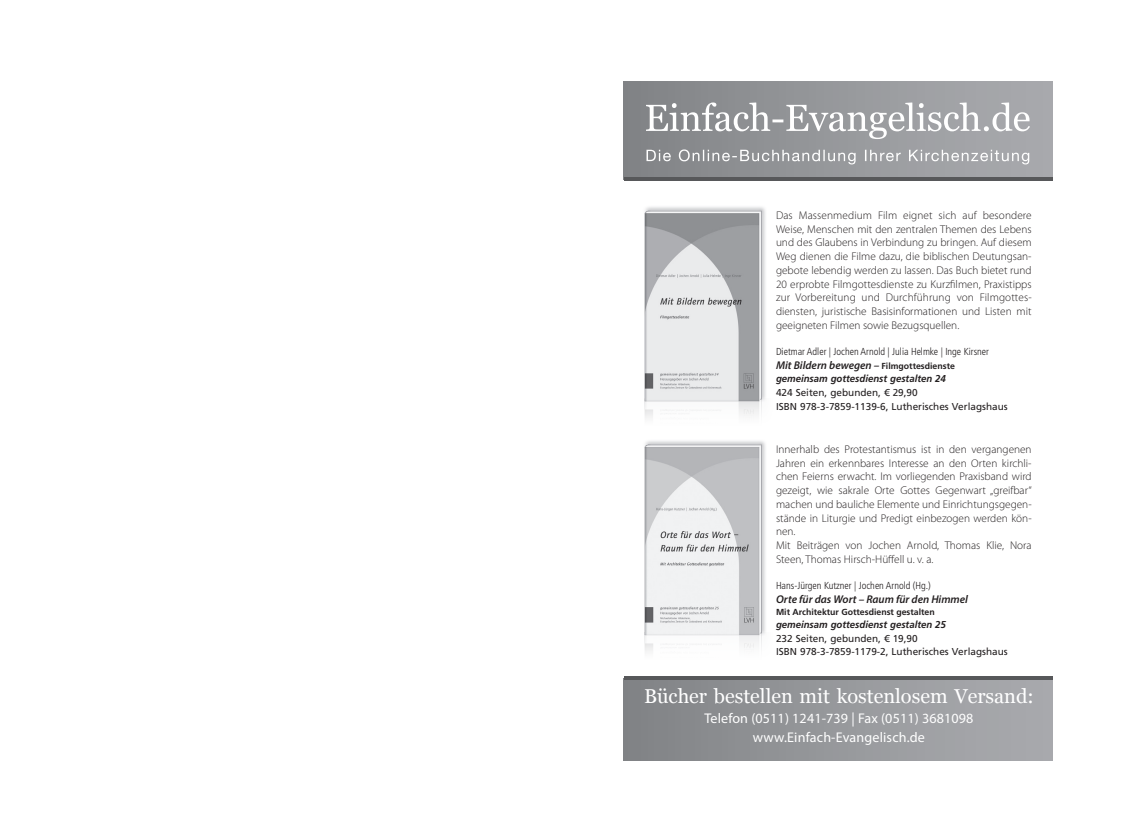
<style>
.page{position:relative;width:1141px;height:837px;background:#fff}
.page>*{position:absolute;margin:0;border:0;box-sizing:border-box;transform-origin:0 0}
.t1{font:20px "Georgia";color:#fff}
.t2{font:14.12px/18.8px "Myriad Pro";letter-spacing:.01em;color:#fff;text-align:center}
.t3{font:300 11.25px/13.8px "Myriad Pro";color:#231f20;text-align:justify}
.t4{font:italic 600 11.25px "Myriad Pro";color:#231f20}
.t5{font:300 condensed 10.12px "Frutiger LT Std";color:#231f20}
.t6{font:10px/14px "Frutiger LT Std";color:#231f20}
.t7{font:italic 700 10px/14.2px "Frutiger LT Std";color:#231f20;scale:.96 1}
.t8{font:700 8.75px "Frutiger LT Std";color:#231f20}
.s1{font-family:"Frutiger LT Std";font-weight:700;font-style:normal;font-size:8.75px}
.s2{font-weight:700;font-style:italic}
.s3{font-weight:400;font-style:normal}
</style>
<div class="page">
<svg style="left:624px;top:81px;width:428px;height:97px"></svg>
<svg style="left:646px;top:102px;width:384px;height:37px"></svg>
<svg style="left:646px;top:149px;width:383px;height:15px"></svg>
<hr style="left:624px;top:178px;width:428px;height:3px;background:#57585a">
<div style="left:624px;top:678px;width:428px;height:82px;background:linear-gradient(to right,#818486,#aaabaf)"></div>
<hr style="left:624px;top:676px;width:428px;height:3px;background:#57585a">
<svg style="left:645px;top:207px;width:121px;height:194px"></svg>
<svg style="left:645px;top:210px;width:117px;height:208px"></svg>
<hr style="left:645px;top:213px;width:1px;height:188px;background:#b2b3b7">
<div style="left:642px;top:439px;width:125px;height:196px;background:linear-gradient(to right,#ecedee,#ebeced)"></div>
<div style="left:643px;top:443px;width:120px;height:190px;background:#d6d6d8"></div>
<svg style="left:645px;top:444px;width:117px;height:208px"></svg>
<hr style="left:645px;top:446px;width:1px;height:189px;background:#b2b3b7">
<p class="t3" style="left:776px;top:208px;width:257px">Das Massenmedium Film eignet sich auf besondere Weise, Menschen mit den zentralen Themen des Lebens und des Glaubens in Verbindung zu bringen. Auf diesem Weg dienen die Filme dazu, die biblischen Deutungsan&shy;gebote lebendig werden zu lassen. Das Buch bietet rund 20 erprobte Filmgottesdienste zu Kurzfilmen, Praxistipps zur Vorbereitung und Durchführung von Filmgottes&shy;diensten, juristische Basisinformationen und Listen mit geeigneten Filmen sowie Bezugsquellen.</p>
<p class="t5" style="left:776px;top:346px;width:215px">Dietmar Adler | Jochen Arnold | Julia Helmke | Inge Kirsner</p>
<p class="t4" style="left:776px;top:358px;width:180px">Mit Bildern bewegen – <span class="s1">Filmgottesdienste</span></p>
<p class="t6" style="left:776px;top:371px;width:233px"><span class="s2">gemeinsam gottesdienst gestalten 24<br></span>424 Seiten, gebunden, € 29,90<br>ISBN 978-3-7859-1139-6, Lutherisches Verlagshaus</p>
<p class="t3" style="left:776px;top:442px;width:257px;text-align:left">Innerhalb des Protestantismus ist in den vergangenen Jahren ein erkennbares Interesse an den Orten kirchli&shy;chen Feierns erwacht. Im vorliegenden Praxisband wird gezeigt, wie sakrale Orte Gottes Gegenwart „greifbar“ machen und bauliche Elemente und Einrichtungsgegen&shy;stände in Liturgie und Predigt einbezogen werden kön&shy;nen.<br>Mit Beiträgen von Jochen Arnold, Thomas Klie, Nora Steen, Thomas Hirsch-Hüffell u. v. a.</p>
<p class="t5" style="left:776px;top:579px;width:156px">Hans-Jürgen Kutzner | Jochen Arnold (Hg.)</p>
<p class="t4" style="left:776px;top:591px;width:194px">Orte für das Wort – Raum für den Himmel</p>
<p class="t8" style="left:776px;top:607px;width:160px">Mit Architektur Gottesdienst gestalten</p>
<p class="t7" style="left:776px;top:617px;width:178px">gemeinsam gottesdienst gestalten 25<br><span class="s3">232 Seiten, gebunden, € 19,90</span></p>
<p class="t6" style="left:776px;top:644px;width:233px">ISBN 978-3-7859-1179-2, Lutherisches Verlagshaus</p>
<p class="t1" style="left:644px;top:681px;width:391px">Bücher bestellen mit kostenlosem Versand:</p>
<p class="t2" style="left:704px;top:708px;width:271px">Telefon (0511) 1241-739 | Fax (0511) 3681098 www.Einfach-Evangelisch.de</p>
</div>
